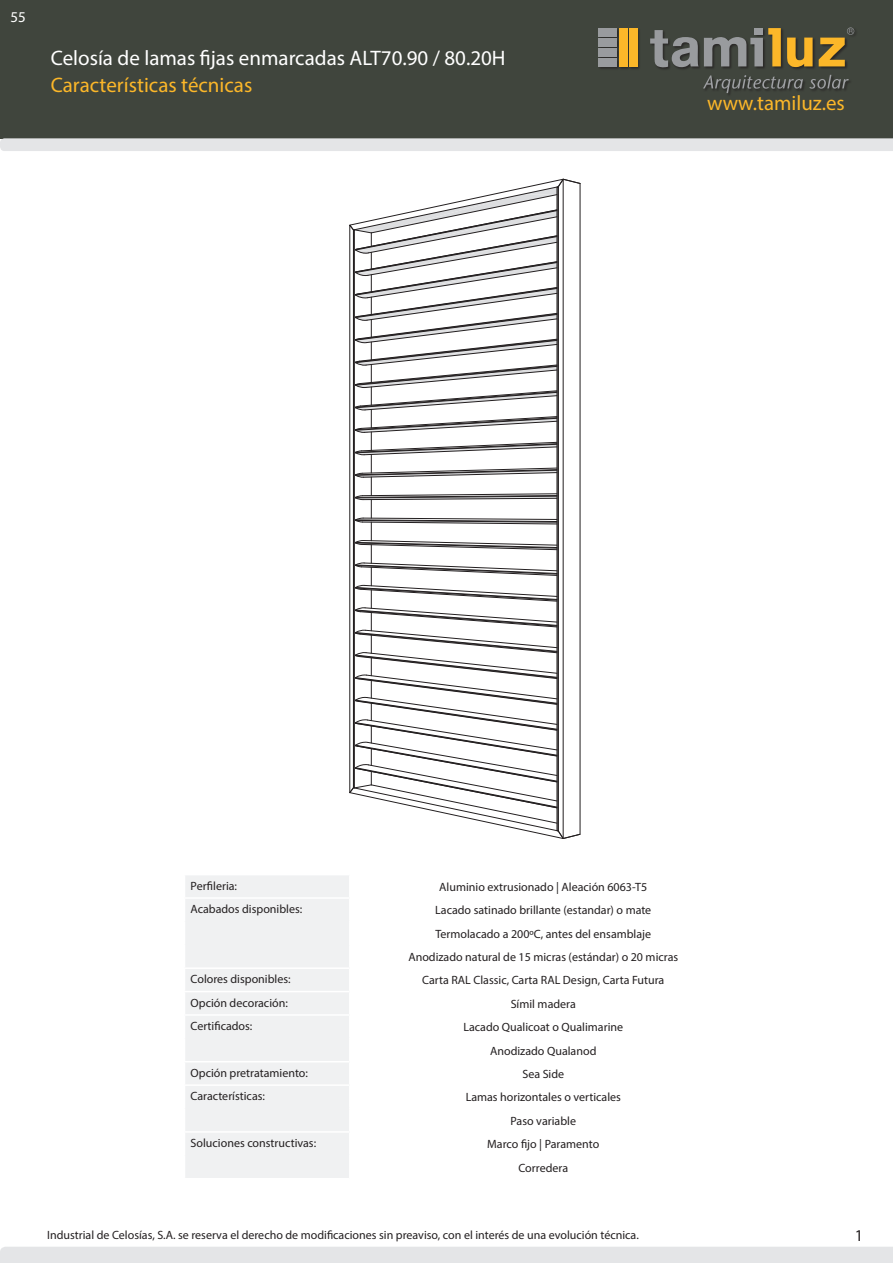
<style>
.page{position:relative;width:893px;height:1263px;background:#fff}
.page>*{position:absolute;margin:0;border:0;box-sizing:border-box;transform-origin:0 0}
.t1{font:21px "Myriad Pro";color:#fff}
.t2{font:21px "Myriad Pro";color:#fcb729}
.t3{font:20.85px "Myriad Pro";color:#fcb729}
.t4{font:16.5px "Myriad Pro";color:#231f20}
.t5{font:15px "Myriad Pro";color:#fff}
.t6{font:12px "Myriad Pro";color:#231f20}
</style>
<div class="page">
<div style="left:0;top:0;width:893px;height:138px;background:#40453d"></div>
<div style="left:0;top:1247px;width:893px;height:16px;background:#e4e5e7"></div>
<svg style="left:0;top:138px;width:893px;height:13px;background:#dfe0e2"></svg>
<div style="left:185px;top:876px;width:164px;height:302px;background:#f0f1f2"></div>
<hr style="left:184px;top:897px;width:166px;height:2px;background:#fff">
<hr style="left:184px;top:967px;width:166px;height:2px;background:#fff">
<hr style="left:184px;top:991px;width:166px;height:1px;background:#fff">
<hr style="left:184px;top:1014px;width:166px;height:2px;background:#fff">
<hr style="left:184px;top:1061px;width:166px;height:1px;background:#fff">
<hr style="left:184px;top:1084px;width:166px;height:2px;background:#fff">
<hr style="left:184px;top:1131px;width:166px;height:2px;background:#fff">
<svg style="left:349px;top:178px;width:232px;height:661px"></svg>
<div style="left:557px;top:187px;width:1px;height:644px;border:1px solid #231f20"></div>
<div style="left:598px;top:27px;width:260px;height:70px;background:#231f20;opacity:.75"></div>
<svg style="left:703px;top:75px;width:100px;height:18px"></svg>
<svg style="left:809px;top:75px;width:40px;height:14px"></svg>
<div style="left:598px;top:58px;width:19px;height:9px;background:#999b9e"></div>
<div style="left:598px;top:28px;width:19px;height:9px;background:#999b9e"></div>
<div style="left:598px;top:38px;width:19px;height:9px;background:#999b9e"></div>
<div style="left:598px;top:48px;width:19px;height:9px;background:#999b9e"></div>
<div style="left:619px;top:28px;width:8px;height:39px;background:#fcb729"></div>
<div style="left:629px;top:28px;width:9px;height:39px;background:#fcb729"></div>
<svg style="left:819px;top:27px;width:35px;height:39px"></svg>
<svg style="left:787px;top:38px;width:26px;height:29px"></svg>
<svg style="left:650px;top:28px;width:131px;height:40px"></svg>
<div style="left:754px;top:28px;width:9px;height:7px;background:#999b9e"></div>
<p class="t5" style="left:10px;top:8px;width:17px">55</p>
<p class="t1" style="left:51px;top:45px;width:456px">Celosía de lamas fijas enmarcadas ALT70.90 / 80.20H</p>
<p class="t2" style="left:51px;top:72px;width:203px">Características técnicas</p>
<p class="t3" style="left:707px;top:90px;width:139px">www.tamiluz.es</p>
<p class="t6" style="left:191px;top:878px;width:48px">Perfileria:</p>
<p class="t6" style="left:439px;top:879px;width:210px">Aluminio extrusionado | Aleación 6063-T5</p>
<p class="t6" style="left:191px;top:902px;width:113px">Acabados disponibles:</p>
<p class="t6" style="left:435px;top:903px;width:218px">Lacado satinado brillante (estandar) o mate</p>
<p class="t6" style="left:435px;top:926px;width:217px">Termolacado a 200ºC, antes del ensamblaje</p>
<p class="t6" style="left:408px;top:949px;width:271px">Anodizado natural de 15 micras (estándar) o 20 micras</p>
<p class="t6" style="left:191px;top:972px;width:102px">Colores disponibles:</p>
<p class="t6" style="left:422px;top:973px;width:244px">Carta RAL Classic, Carta RAL Design, Carta Futura</p>
<p class="t6" style="left:191px;top:995px;width:99px">Opción decoración:</p>
<p class="t6" style="left:511px;top:996px;width:67px">Símil madera</p>
<p class="t6" style="left:191px;top:1019px;width:63px">Certificados:</p>
<p class="t6" style="left:463px;top:1020px;width:161px">Lacado Qualicoat o Qualimarine</p>
<p class="t6" style="left:490px;top:1043px;width:108px">Anodizado Qualanod</p>
<p class="t6" style="left:191px;top:1065px;width:119px">Opción pretratamiento:</p>
<p class="t6" style="left:522px;top:1066px;width:43px">Sea Side</p>
<p class="t6" style="left:191px;top:1089px;width:76px">Características:</p>
<p class="t6" style="left:466px;top:1090px;width:157px">Lamas horizontales o verticales</p>
<p class="t6" style="left:511px;top:1113px;width:67px">Paso variable</p>
<p class="t6" style="left:191px;top:1135px;width:127px">Soluciones constructivas:</p>
<p class="t6" style="left:487px;top:1137px;width:114px">Marco fijo | Paramento</p>
<p class="t6" style="left:518px;top:1160px;width:51px">Corredera</p>
<p class="t6" style="left:47px;top:1227px;width:593px">Industrial de Celosías, S.A. se reserva el derecho de modificaciones sin preaviso, con el interés de una evolución técnica.</p>
<p class="t4" style="left:855px;top:1225px;width:10px">1</p>
</div>
